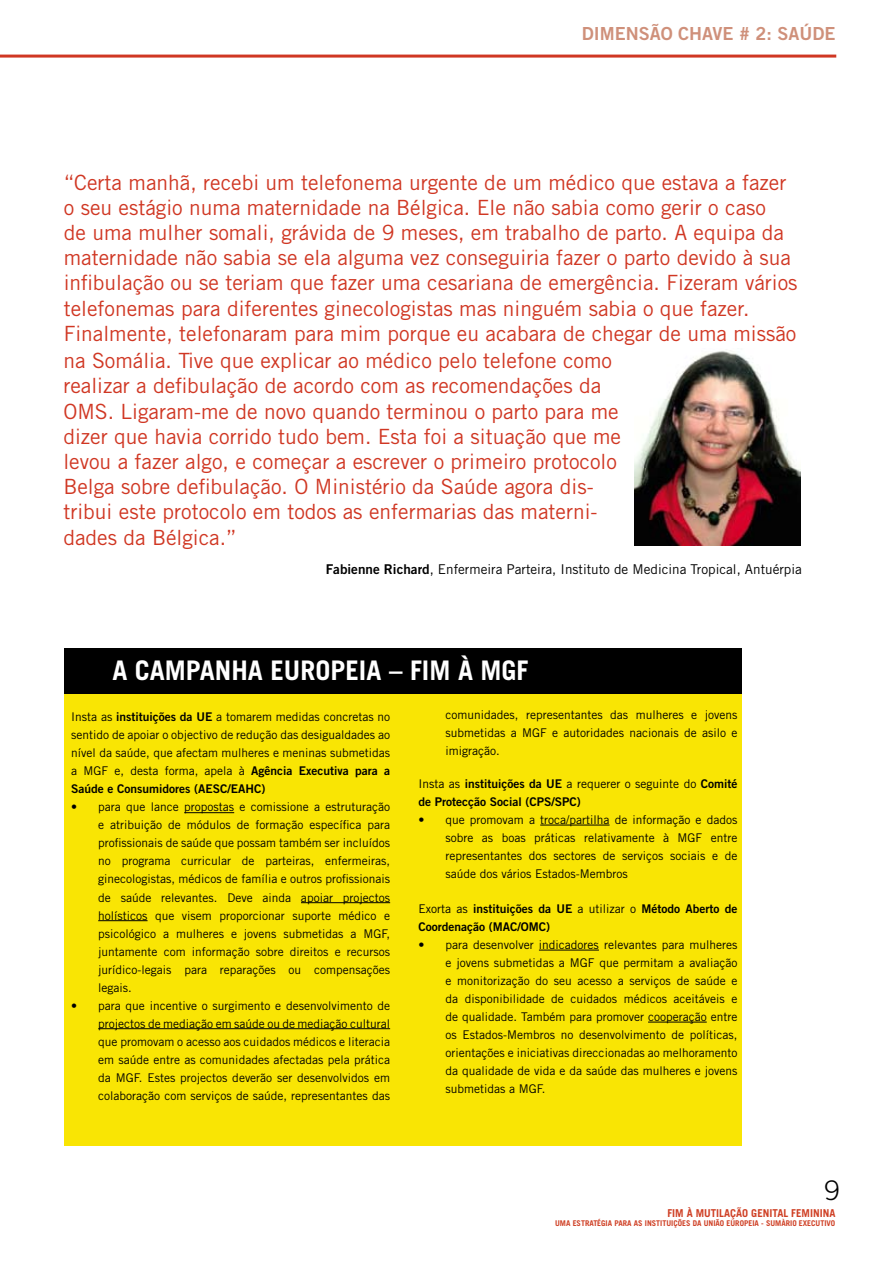
<style>
.page{position:relative;width:893px;height:1263px;background:#fff}
.page>*{position:absolute;margin:0;border:0;box-sizing:border-box;transform-origin:0 0}
.t1{font:700 27px "Trade Gothic LT Std";color:#fff}
.t2{font:300 27px "Trade Gothic LT Std";color:#000}
.t3{font:21px/25.2px "Trade Gothic LT Std";color:#d03723}
.t4{font:18px "Trade Gothic LT Std Bd 2";color:#cf907a}
.t5{font:13.5px "Trade Gothic LT Std";color:#000}
.t6{font:12px/18px "Trade Gothic LT Std";color:#000;text-align:justify}
.t7{font:12px/18px "Trade Gothic LT Std Bd 2";color:#000}
.t8{font:700 10.8px "Trade Gothic LT Std";color:#cf4025}
.t9{font:700 7.95px "Trade Gothic LT Std";color:#cf4025}
.s1{font-family:"Trade Gothic LT Std Bd 2"}
.s2{font-family:"Trade Gothic LT Std"}
</style>
<div class="page">
<hr style="left:0;top:55px;width:836px;height:3px;background:#d03723">
<img style="left:634px;top:350px;width:166px;height:196px">
<div style="left:64px;top:648px;width:678px;height:50px;background:#000"></div>
<div style="left:64px;top:694px;width:678px;height:452px;background:#f9e504"></div>
<hr style="left:184px;top:812px;width:50px;height:1px;background:#000">
<hr style="left:301px;top:902px;width:89px;height:1px;background:#000">
<hr style="left:98px;top:920px;width:50px;height:1px;background:#000">
<hr style="left:98px;top:1028px;width:292px;height:1px;background:#000">
<hr style="left:540px;top:825px;width:70px;height:1px;background:#000">
<hr style="left:539px;top:950px;width:60px;height:1px;background:#000">
<hr style="left:648px;top:1022px;width:59px;height:1px;background:#000">
<h3 class="t4" style="left:582px;top:22px;width:255px">DIMENSÃO CHAVE # 2: SAÚDE</h3>
<p class="t3" style="left:64px;top:169px;width:735px">“Certa manhã, recebi um telefonema urgente de um médico que estava a fazer o seu estágio numa maternidade na Bélgica. Ele não sabia como gerir o caso<br>de uma mulher somali, grávida de 9 meses, em trabalho de parto. A equipa da maternidade não sabia se ela alguma vez conseguiria fazer o parto devido à sua infibulação ou se teriam que fazer uma cesariana de emergência. Fizeram vários telefonemas para diferentes ginecologistas mas ninguém sabia o que fazer.<br>Finalmente, telefonaram para mim porque eu acabara de chegar de uma missão</p>
<p class="t3" style="left:63px;top:348px;width:559px">na Somália. Tive que explicar ao médico pelo telefone como realizar a defibulação de acordo com as recomendações da OMS. Ligaram-me de novo quando terminou o parto para me dizer que havia corrido tudo bem. Esta foi a situação que me levou a fazer algo, e começar a escrever o primeiro protocolo Belga sobre defibulação. O Ministério da Saúde agora dis&shy;tribui este protocolo em todos as enfermarias das materni&shy;dades da Bélgica.”</p>
<p class="t5" style="left:326px;top:561px;width:478px"><span class="s1">Fabienne Richard</span>, Enfermeira Parteira, Instituto de Medicina Tropical, Antuérpia</p>
<h1 class="t1" style="left:112px;top:654px;width:418px">A CAMPANHA EUROPEIA – FIM À MGF</h1>
<p class="t6" style="left:445px;top:705px;width:293px">comunidades, representantes das mulheres e jovens submetidas a MGF e autoridades nacionais de asilo e imigração.</p>
<p class="t6" style="left:418px;top:774px;width:320px">Insta as <span class="s1">instituições da UE</span> a requerer o seguinte do <span class="s1">Comité</span></p>
<p class="t7" style="left:418px;top:792px;width:164px">de Protecção Social (CPS/SPC)</p>
<p class="t6" style="left:445px;top:810px;width:293px;text-indent:-27px">• que promovam a troca/partilha de informação e dados sobre as boas práticas relativamente à MGF entre representantes dos sectores de serviços sociais e de saúde dos vários Estados-Membros</p>
<p class="t7" style="left:418px;top:899px;width:320px"><span class="s2">Exorta as</span> instituições da UE <span class="s2">a utilizar o</span> Método Aberto de<br>Coordenação (MAC/OMC)</p>
<p class="t6" style="left:445px;top:935px;width:293px;text-indent:-27px">• para desenvolver indicadores relevantes para mulheres e jovens submetidas a MGF que permitam a avaliação e monitorização do seu acesso a serviços de saúde e da disponibilidade de cuidados médicos aceitáveis e de qualidade. Também para promover cooperação entre os Estados-Membros no desenvolvimento de políticas, orientações e iniciativas direccionadas ao melhoramento da qualidade de vida e da saúde das mulheres e jovens submetidas a MGF.</p>
<p class="t6" style="left:71px;top:708px;width:320px">Insta as <span class="s1">instituições da UE</span> a tomarem medidas concretas no sentido de apoiar o objectivo de redução das desigualdades ao nível da saúde, que afectam mulheres e meninas submetidas a MGF e, desta forma, apela à <span class="s1">Agência Executiva para a</span></p>
<p class="t7" style="left:71px;top:780px;width:196px">Saúde e Consumidores (AESC/EAHC)</p>
<p class="t6" style="left:98px;top:798px;width:293px;text-indent:-27px">• para que lance propostas e comissione a estruturação e atribuição de módulos de formação específica para profissionais de saúde que possam também ser incluídos no programa curricular de parteiras, enfermeiras, ginecologistas, médicos de família e outros profissionais de saúde relevantes. Deve ainda apoiar projectos holísticos que visem proporcionar suporte médico e psicológico a mulheres e jovens submetidas a MGF, juntamente com informação sobre direitos e recursos jurídico-legais para reparações ou compensações legais.</p>
<p class="t6" style="left:98px;top:996px;width:293px;text-indent:-27px">• para que incentive o surgimento e desenvolvimento de projectos de mediação em saúde ou de mediação cultural que promovam o acesso aos cuidados médicos e literacia em saúde entre as comunidades afectadas pela prática da MGF. Estes projectos deverão ser desenvolvidos em colaboração com serviços de saúde, representantes das</p>
<h1 class="t2" style="left:825px;top:1174px;width:17px">9</h1>
<p class="t8" style="left:667px;top:1206px;width:169px">FIM À MUTILAÇÃO GENITAL FEMININA</p>
<p class="t9" style="left:555px;top:1218px;width:282px">UMA ESTRATÉGIA PARA AS INSTITUIÇÕES DA UNIÃO EUROPEIA - SUMÀRIO EXECUTIVO</p>
</div>
